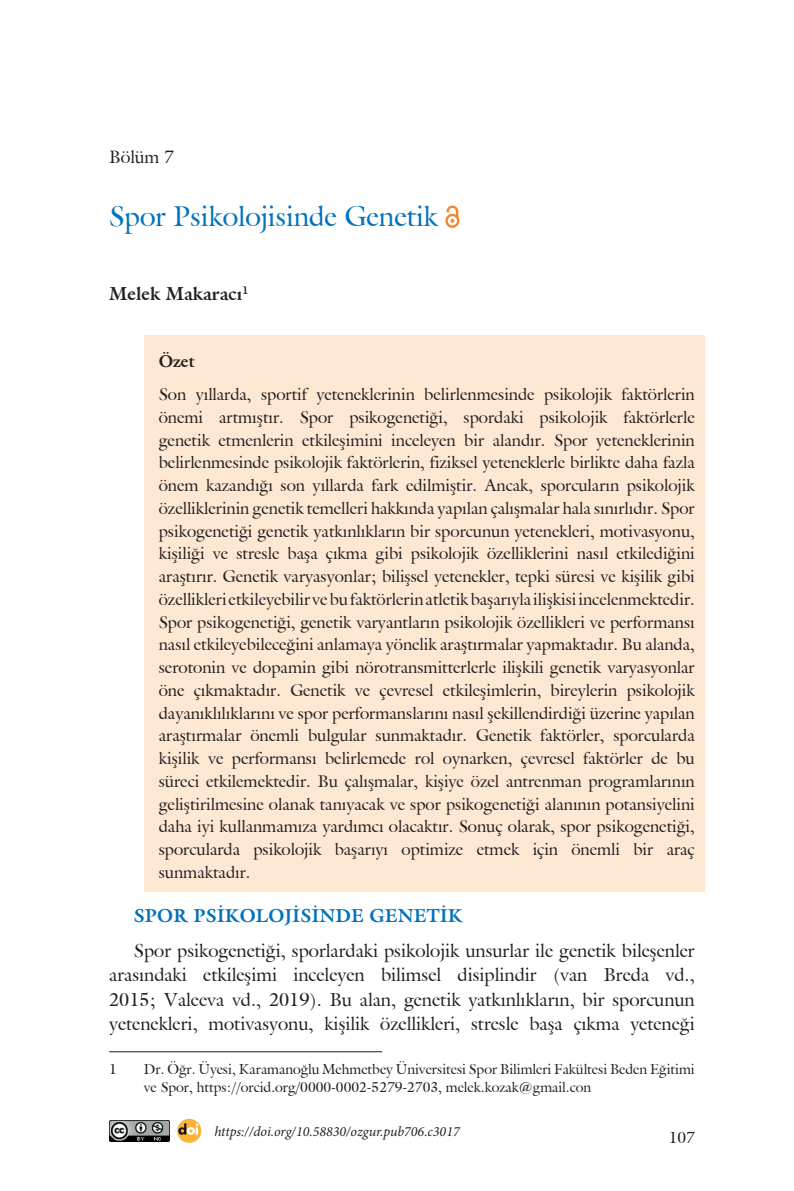
<style>
.page{position:relative;width:794px;height:1191px;background:#fff}
.page>*{position:absolute;margin:0;border:0;box-sizing:border-box;transform-origin:0 0}
.t1{font:28px "Galliard IT Cby BT";color:#0072bc}
.t2{font:18.38px/24.5px "Galliard IT Cby BT";color:#231f20;text-align:justify}
.t3{font:700 18.38px "Galliard IT Cby BT";color:#0072bc}
.t4{font:700 18.38px "Galliard IT Cby BT";color:#231f20}
.t5{font:17.5px "Galliard IT Cby BT";color:#231f20}
.t6{font:16.62px/22.8px "Galliard IT Cby BT";color:#231f20;text-align:justify}
.t7{font:700 16.62px "Galliard IT Cby BT";color:#231f20}
.t8{font:15.75px "Galliard IT Cby BT";color:#231f20}
.t9{font:14px/17.5px "Galliard IT Cby BT";color:#231f20}
.t10{font:italic 14px "Minion Pro";color:#231f20}
</style>
<div class="page">
<div style="left:144px;top:335px;width:560px;height:46px;background:#fee8d3"></div>
<div style="left:144px;top:367px;width:560px;height:525px;background:#fee8d3"></div>
<svg style="left:445px;top:205px;width:14px;height:23px"></svg>
<hr style="left:109px;top:1051px;width:273px;height:1px;background:#231f20">
<img style="left:109px;top:1120px;width:60px;height:21px">
<svg style="left:177px;top:1118px;width:24px;height:24px"></svg>
<svg style="left:178px;top:1123px;width:20px;height:11px"></svg>
<p class="t5" style="left:109px;top:145px;width:66px">Bölüm 7</p>
<h1 class="t1" style="left:109px;top:198px;width:330px">Spor Psikolojisinde Genetik</h1>
<p class="t4" style="left:109px;top:282px;width:141px">Melek Makaracı<sup>1</sup></p>
<p class="t7" style="left:159px;top:351px;width:38px">Özet</p>
<p class="t6" style="left:159px;top:383px;width:537px">Son yıllarda, sportif yeteneklerinin belirlenmesinde psikolojik faktörlerin önemi artmıştır. Spor psikogenetiği, spordaki psikolojik faktörlerle genetik etmenlerin etkileşimini inceleyen bir alandır. Spor yeteneklerinin belirlenmesinde psikolojik faktörlerin, fiziksel yeteneklerle birlikte daha fazla önem kazandığı son yıllarda fark edilmiştir. Ancak, sporcuların psikolojik özelliklerinin genetik temelleri hakkında yapılan çalışmalar hala sınırlıdır. Spor psikogenetiği genetik yatkınlıkların bir sporcunun yetenekleri, motivasyonu, kişiliği ve stresle başa çıkma gibi psikolojik özelliklerini nasıl etkilediğini araştırır. Genetik varyasyonlar; bilişsel yetenekler, tepki süresi ve kişilik gibi özellikleri etkileyebilir ve bu faktörlerin atletik başarıyla ilişkisi incelenmektedir.<br>Spor psikogenetiği, genetik varyantların psikolojik özellikleri ve performansı nasıl etkileyebileceğini anlamaya yönelik araştırmalar yapmaktadır. Bu alanda, serotonin ve dopamin gibi nörotransmitterlerle ilişkili genetik varyasyonlar öne çıkmaktadır. Genetik ve çevresel etkileşimlerin, bireylerin psikolojik dayanıklılıklarını ve spor performanslarını nasıl şekillendirdiği üzerine yapılan araştırmalar önemli bulgular sunmaktadır. Genetik faktörler, sporcularda kişilik ve performansı belirlemede rol oynarken, çevresel faktörler de bu süreci etkilemektedir. Bu çalışmalar, kişiye özel antrenman programlarının geliştirilmesine olanak tanıyacak ve spor psikogenetiği alanının potansiyelini daha iyi kullanmamıza yardımcı olacaktır. Sonuç olarak, spor psikogenetiği, sporcularda psikolojik başarıyı optimize etmek için önemli bir araç sunmaktadır.</p>
<p class="t3" style="left:134px;top:904px;width:330px">SPOR PSİKOLOJİSİNDE GENETİK</p>
<p class="t2" style="left:109px;top:938px;width:587px;text-indent:25px">Spor psikogenetiği, sporlardaki psikolojik unsurlar ile genetik bileşenler arasındaki etkileşimi inceleyen bilimsel disiplindir (van Breda vd., 2015; Valeeva vd., 2019). Bu alan, genetik yatkınlıkların, bir sporcunun yetenekleri, motivasyonu, kişilik özellikleri, stresle başa çıkma yeteneği</p>
<p class="t9" style="left:109px;top:1060px;width:9px">1</p>
<p class="t9" style="left:144px;top:1060px;width:552px">Dr. Öğr. Üyesi, Karamanoğlu Mehmetbey Üniversitesi Spor Bilimleri Fakültesi Beden Eğitimi ve Spor, https://orcid.org/0000-0002-5279-2703, melek.kozak@gmail.con</p>
<p class="t10" style="left:214px;top:1121px;width:247px">https://doi.org/10.58830/ozgur.pub706.c3017</p>
<p class="t8" style="left:668px;top:1127px;width:28px">107</p>
</div>
